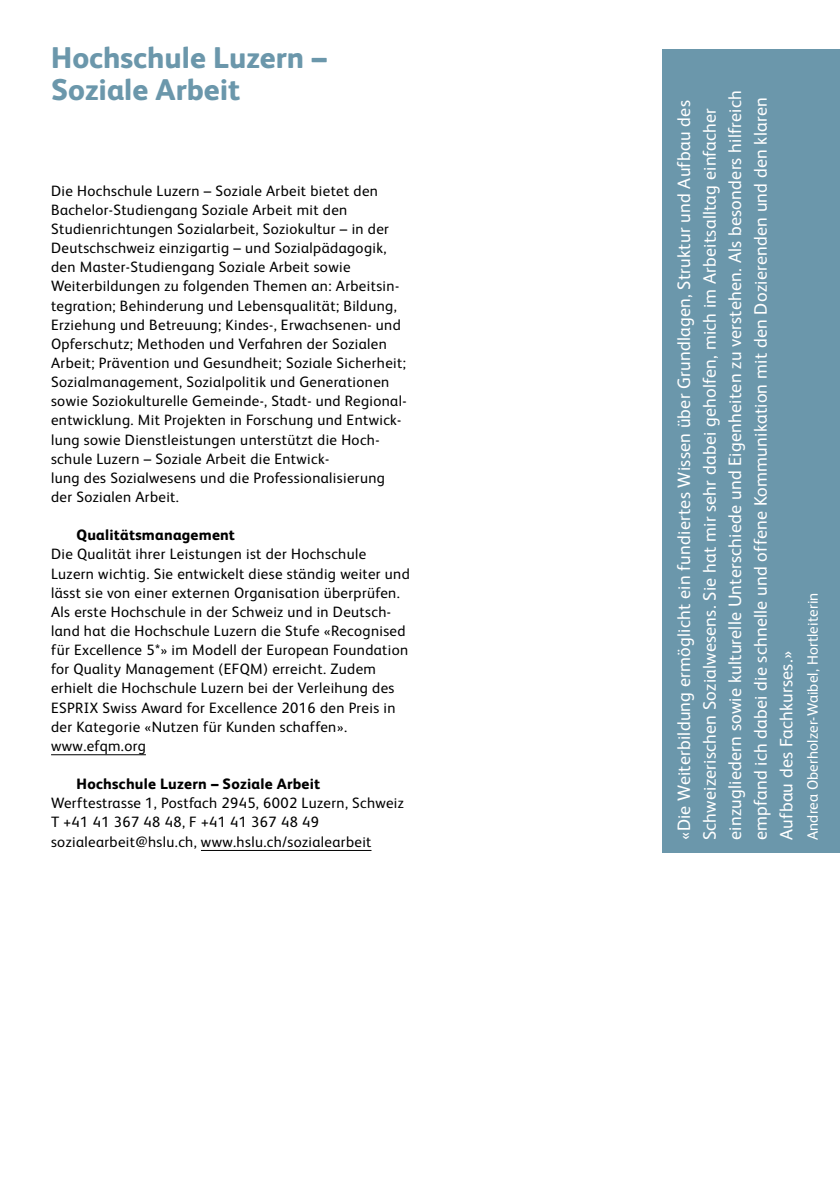
<style>
.page{position:relative;width:840px;height:1191px;background:#fff}
.page>*{position:absolute;margin:0;border:0;box-sizing:border-box;transform-origin:0 0}
.t1{font:800 30px/31.8px "FS Albert";color:#6b97ab}
.t2{font:18px/25.6px "FS Albert";letter-spacing:.015em;color:#fff}
.t3{font:15px/19.2px "FS Albert";letter-spacing:.025em;color:#000}
.t4{font:800 15px "FS Albert";letter-spacing:.015em;color:#000}
.t5{font:15px "FS Albert";letter-spacing:.01em;color:#fff}
</style>
<div class="page">
<div style="left:661px;top:49px;width:178px;height:804px;background:#6b97ab"></div>
<hr style="left:51px;top:754px;width:95px;height:1px;background:#000">
<hr style="left:201px;top:850px;width:170px;height:1px;background:#000">
<h1 class="t1" style="left:51px;top:40px;width:277px">Hochschule Luzern –<br>Soziale Arbeit</h1>
<p class="t3" style="left:51px;top:180px;width:357px">Die Hochschule Luzern – Soziale Arbeit bietet den Bachelor-Studiengang Soziale Arbeit mit den Studienrichtungen Sozialarbeit, Soziokultur – in der Deutschschweiz einzigartig – und Sozialpädagogik, den Master-Studiengang Soziale Arbeit sowie Weiterbildungen zu folgenden Themen an: Arbeitsin&shy;tegration; Behinderung und Lebensqualität; Bildung, Erziehung und Betreuung; Kindes-, Erwachsenen- und Opferschutz; Methoden und Verfahren der Sozialen Arbeit; Prävention und Gesundheit; Soziale Sicherheit; Sozialmanagement, Sozialpolitik und Generationen sowie Soziokulturelle Gemeinde-, Stadt- und Regional&shy;entwicklung. Mit Projekten in Forschung und Entwick&shy;lung sowie Dienstleistungen unterstützt die Hoch&shy;schule Luzern – Soziale Arbeit die Entwick-<br>lung des Sozialwesens und die Professionalisierung der Sozialen Arbeit.</p>
<p class="t4" style="left:77px;top:524px;width:160px">Qualitätsmanagement</p>
<p class="t3" style="left:51px;top:544px;width:360px">Die Qualität ihrer Leistungen ist der Hochschule Luzern wichtig. Sie entwickelt diese ständig weiter und lässt sie von einer externen Organisation überprüfen.<br>Als erste Hochschule in der Schweiz und in Deutsch&shy;land hat die Hochschule Luzern die Stufe «Recognised für Excellence 5*» im Modell der European Foundation for Quality Management (EFQM) erreicht. Zudem erhielt die Hochschule Luzern bei der Verleihung des ESPRIX Swiss Award for Excellence 2016 den Preis in der Kategorie «Nutzen für Kunden schaffen». www.efqm.org</p>
<p class="t4" style="left:77px;top:773px;width:245px">Hochschule Luzern – Soziale Arbeit</p>
<p class="t3" style="left:51px;top:793px;width:354px">Werftestrasse 1, Postfach 2945, 6002 Luzern, Schweiz<br>T +41 41 367 48 48, F +41 41 367 48 49 sozialearbeit@hslu.ch, www.hslu.ch/sozialearbeit</p>
<p class="t2" style="left:670px;top:840px;width:751px;rotate:-90deg">«Die Weiterbildung ermöglicht ein fundiertes Wissen über Grundlagen, Struktur und Aufbau des Schweizerischen Sozialwesens. Sie hat mir sehr dabei geholfen, mich im Arbeitsalltag einfacher einzugliedern sowie kulturelle Unterschiede und Eigenheiten zu verstehen. Als besonders hilfreich empfand ich dabei die schnelle und offene Kommunikation mit den Dozierenden und den klaren Aufbau des Fachkurses.»</p>
<p class="t5" style="left:802px;top:840px;width:249px;rotate:-90deg">Andrea Oberholzer-Waibel, Hortleiterin</p>
</div>
